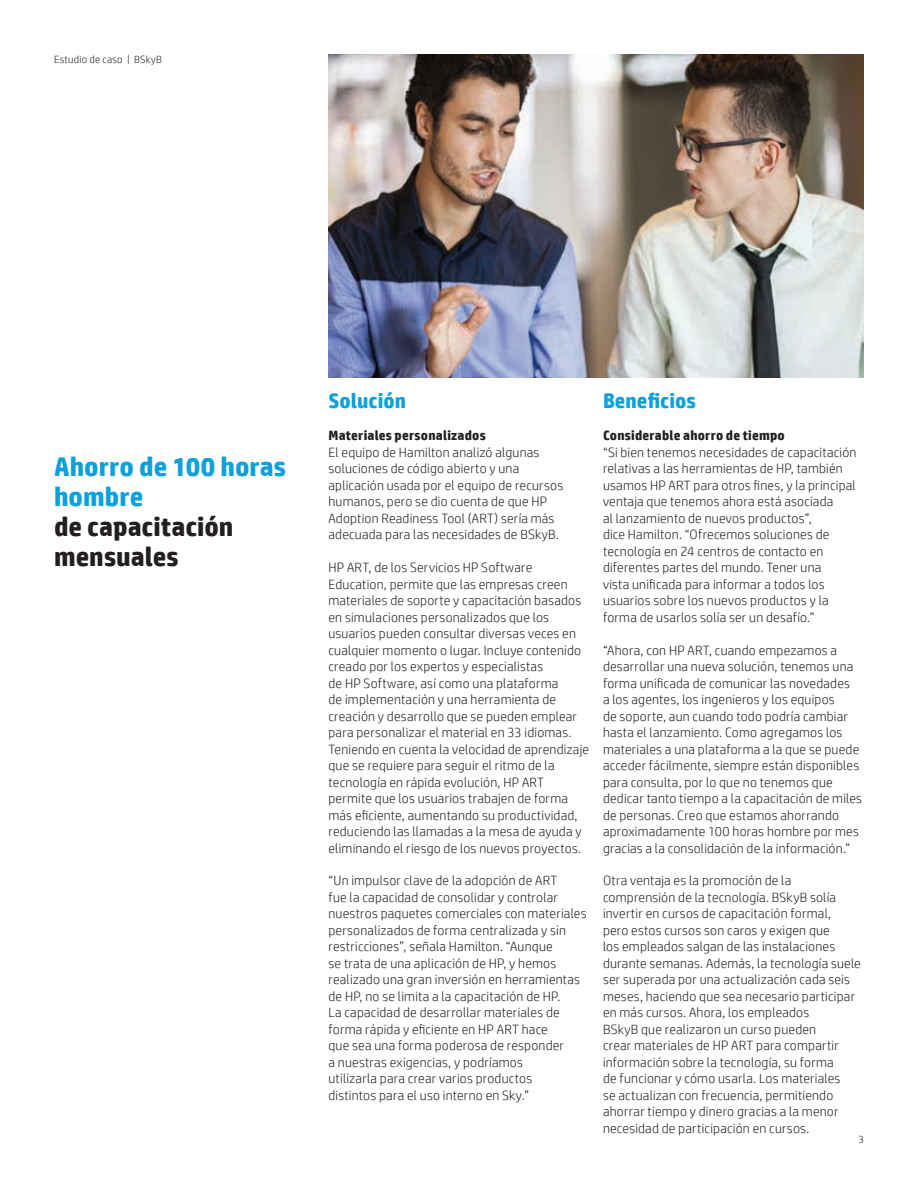
<style>
.page{position:relative;width:918px;height:1188px;background:#fff}
.page>*{position:absolute;margin:0;border:0;box-sizing:border-box;transform-origin:0 0}
.Graphic_text{font:700 27px/30px "HP Simplified";color:#231f20}
.Subhead_14_16_bold_b{font:700 21px "HP Simplified";color:#0ca0dd}
.Body{font:300 13.5px/16.5px "HP Simplified";letter-spacing:.015em;color:#231f20}
.Body_header_bold{font:700 13.5px "HP Simplified";letter-spacing:.015em;color:#231f20}
.Title_descriptor{font:300 10.5px "HP Simplified";letter-spacing:.025em;color:#231f20}
.Page_number_right{font:300 10.5px "HP Simplified";color:#231f20}
.s1{color:#0ca0dd}
</style>
<div class="page">
<img style="left:328px;top:54px;width:536px;height:324px">
<p class="Title_descriptor" style="left:54px;top:53px;width:109px">Estudio de caso | BSkyB</p>
<p class="Graphic_text" style="left:54px;top:451px;width:233px"><span class="s1">Ahorro de 100 horas hombre<br></span>de capacitación mensuales</p>
<p class="Subhead_14_16_bold_b" style="left:328px;top:388px;width:79px">Solución</p>
<p class="Body_header_bold" style="left:328px;top:428px;width:159px">Materiales personalizados</p>
<p class="Body" style="left:328px;top:444px;width:236px">El equipo de Hamilton analizó algunas soluciones de código abierto y una aplicación usada por el equipo de recursos humanos, pero se dio cuenta de que HP Adoption Readiness Tool (ART) sería más adecuada para las necesidades de BSkyB.</p>
<p class="Body" style="left:328px;top:559px;width:262px">HP ART, de los Servicios HP Software Education, permite que las empresas creen materiales de soporte y capacitación basados en simulaciones personalizados que los usuarios pueden consultar diversas veces en cualquier momento o lugar. Incluye contenido creado por los expertos y especialistas<br>de HP Software, así como una plataforma<br>de implementación y una herramienta de creación y desarrollo que se pueden emplear para personalizar el material en 33 idiomas.<br>Teniendo en cuenta la velocidad de aprendizaje que se requiere para seguir el ritmo de la tecnología en rápida evolución, HP ART permite que los usuarios trabajen de forma más eficiente, aumentando su productividad, reduciendo las llamadas a la mesa de ayuda y eliminando el riesgo de los nuevos proyectos.</p>
<p class="Body" style="left:328px;top:872px;width:260px">“Un impulsor clave de la adopción de ART<br>fue la capacidad de consolidar y controlar nuestros paquetes comerciales con materiales personalizados de forma centralizada y sin restricciones”, señala Hamilton. “Aunque<br>se trata de una aplicación de HP, y hemos realizado una gran inversión en herramientas de HP, no se limita a la capacitación de HP.<br>La capacidad de desarrollar materiales de forma rápida y eficiente en HP ART hace<br>que sea una forma poderosa de responder<br>a nuestras exigencias, y podríamos<br>utilizarla para crear varios productos<br>distintos para el uso interno en Sky.”</p>
<p class="Subhead_14_16_bold_b" style="left:603px;top:388px;width:94px">Beneficios</p>
<p class="Body_header_bold" style="left:603px;top:428px;width:183px">Considerable ahorro de tiempo</p>
<p class="Body" style="left:603px;top:444px;width:255px">“Si bien tenemos necesidades de capacitación relativas a las herramientas de HP, también usamos HP ART para otros fines, y la principal ventaja que tenemos ahora está asociada<br>al lanzamiento de nuevos productos”,<br>dice Hamilton. “Ofrecemos soluciones de tecnología en 24 centros de contacto en diferentes partes del mundo. Tener una<br>vista unificada para informar a todos los usuarios sobre los nuevos productos y la forma de usarlos solía ser un desafío.”</p>
<p class="Body" style="left:603px;top:642px;width:261px">“Ahora, con HP ART, cuando empezamos a desarrollar una nueva solución, tenemos una forma unificada de comunicar las novedades<br>a los agentes, los ingenieros y los equipos<br>de soporte, aun cuando todo podría cambiar hasta el lanzamiento. Como agregamos los materiales a una plataforma a la que se puede acceder fácilmente, siempre están disponibles para consulta, por lo que no tenemos que dedicar tanto tiempo a la capacitación de miles de personas. Creo que estamos ahorrando aproximadamente 100 horas hombre por mes gracias a la consolidación de la información.”</p>
<p class="Body" style="left:603px;top:872px;width:259px">Otra ventaja es la promoción de la comprensión de la tecnología. BSkyB solía invertir en cursos de capacitación formal,<br>pero estos cursos son caros y exigen que<br>los empleados salgan de las instalaciones durante semanas. Además, la tecnología suele ser superada por una actualización cada seis meses, haciendo que sea necesario participar en más cursos. Ahora, los empleados<br>BSkyB que realizaron un curso pueden<br>crear materiales de HP ART para compartir información sobre la tecnología, su forma<br>de funcionar y cómo usarla. Los materiales<br>se actualizan con frecuencia, permitiendo ahorrar tiempo y dinero gracias a la menor necesidad de participación en cursos.</p>
<p class="Page_number_right" style="left:858px;top:1133px;width:7px">3</p>
</div>
